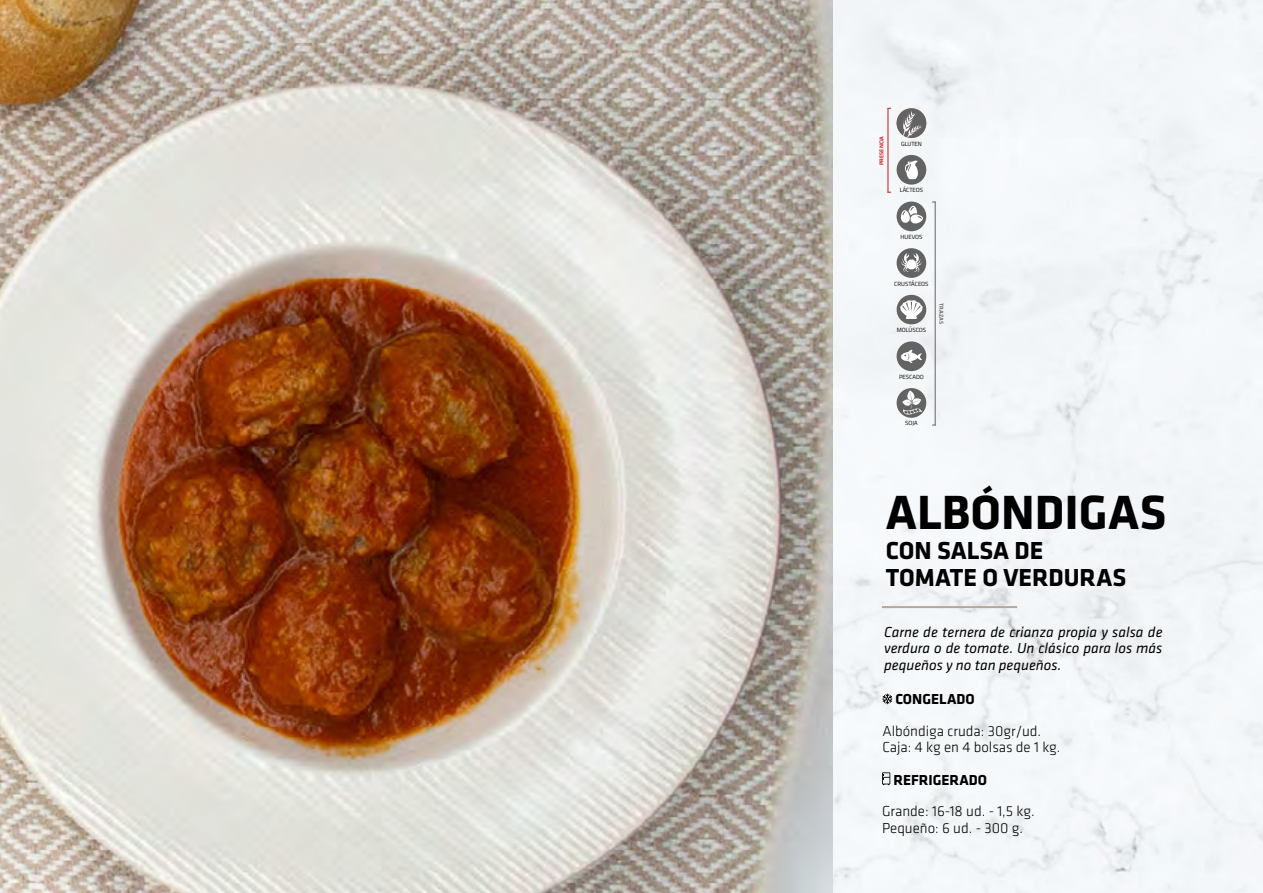
<style>
.page{position:relative;width:1263px;height:893px;background:#fff}
.page>*{position:absolute;margin:0;border:0;box-sizing:border-box;transform-origin:0 0}
.t1{font:700 49.8px "Klavika";color:#000}
.t2{font:700 25.5px/27px "Klavika";color:#000}
.t3{font:italic 15px/16.5px "Klavika";color:#000;text-align:justify}
.t4{font:300 15px/16.5px "Klavika";color:#000}
.t5{font:700 15px "Klavika";color:#000}
.t6{font:6px "Titillium Web";color:#000}
.t7{font:500 5.7px "Klavika";color:#cd1719}
.t8{font:500 5.7px "Klavika";color:#646363}
</style>
<div class="page">
<div style="left:832px;top:0;width:431px;height:893px;background:#f4f7f9"></div>
<hr style="left:882px;top:606px;width:135px;height:2px;background:#b6a998">
<svg style="left:882px;top:693px;width:10px;height:11px"></svg>
<svg style="left:882px;top:772px;width:8px;height:13px"></svg>
<img style="left:0;top:0;width:832px;height:893px">
<svg style="left:896px;top:108px;width:30px;height:30px"></svg>
<svg style="left:902px;top:109px;width:20px;height:29px"></svg>
<div style="left:896px;top:155px;width:30px;height:30px;background:#646363;border-radius:50%"></div>
<svg style="left:905px;top:160px;width:13px;height:19px"></svg>
<div style="left:896px;top:202px;width:30px;height:29px;background:#646363;border-radius:50%"></div>
<svg style="left:901px;top:206px;width:22px;height:18px"></svg>
<div style="left:896px;top:248px;width:30px;height:30px;background:#646363;border-radius:50%"></div>
<svg style="left:901px;top:253px;width:20px;height:19px"></svg>
<div style="left:897px;top:295px;width:29px;height:29px;background:#646363;border-radius:50%"></div>
<svg style="left:900px;top:300px;width:23px;height:19px"></svg>
<div style="left:896px;top:341px;width:30px;height:30px;background:#646363;border-radius:50%"></div>
<svg style="left:901px;top:350px;width:21px;height:13px"></svg>
<svg style="left:896px;top:388px;width:30px;height:30px"></svg>
<svg style="left:898px;top:384px;width:24px;height:31px"></svg>
<hr style="left:887px;top:108px;width:1px;height:85px;background:#cd1719">
<hr style="left:935px;top:202px;width:1px;height:223px;background:#646363">
<p class="t7" style="left:878px;top:165px;width:30px;rotate:-90deg">PRESENCIA</p>
<p class="t6" style="left:901px;top:139px;width:22px">GLUTEN</p>
<p class="t6" style="left:900px;top:186px;width:25px">LÁCTEOS</p>
<p class="t6" style="left:900px;top:233px;width:23px">HUEVOS</p>
<p class="t6" style="left:894px;top:279px;width:36px">CRUSTÁCEOS</p>
<p class="t6" style="left:897px;top:325px;width:31px">MOLÚSCOS</p>
<p class="t8" style="left:945px;top:303px;width:22px;rotate:90deg">TRAZAS</p>
<p class="t6" style="left:899px;top:372px;width:26px">PESCADO</p>
<p class="t6" style="left:905px;top:419px;width:14px">SOJA</p>
<h1 class="t1" style="left:886px;top:477px;width:282px">ALBÓNDIGAS</h1>
<h2 class="t2" style="left:886px;top:536px;width:242px">CON SALSA DE<br>TOMATE O VERDURAS</h2>
<p class="t3" style="left:884px;top:623px;width:280px">Carne de ternera de crianza propia y salsa de verdura o de tomate. Un clásico para los más pequeños y no tan pequeños.</p>
<p class="t5" style="left:895px;top:688px;width:81px">CONGELADO</p>
<p class="t4" style="left:882px;top:722px;width:179px">Albóndiga cruda: 30gr/ud.<br>Caja: 4 kg en 4 bolsas de 1 kg.</p>
<p class="t5" style="left:893px;top:769px;width:95px">REFRIGERADO</p>
<p class="t4" style="left:882px;top:803px;width:154px">Grande: 16-18 ud. - 1,5 kg.<br>Pequeño: 6 ud. - 300 g.</p>
</div>
